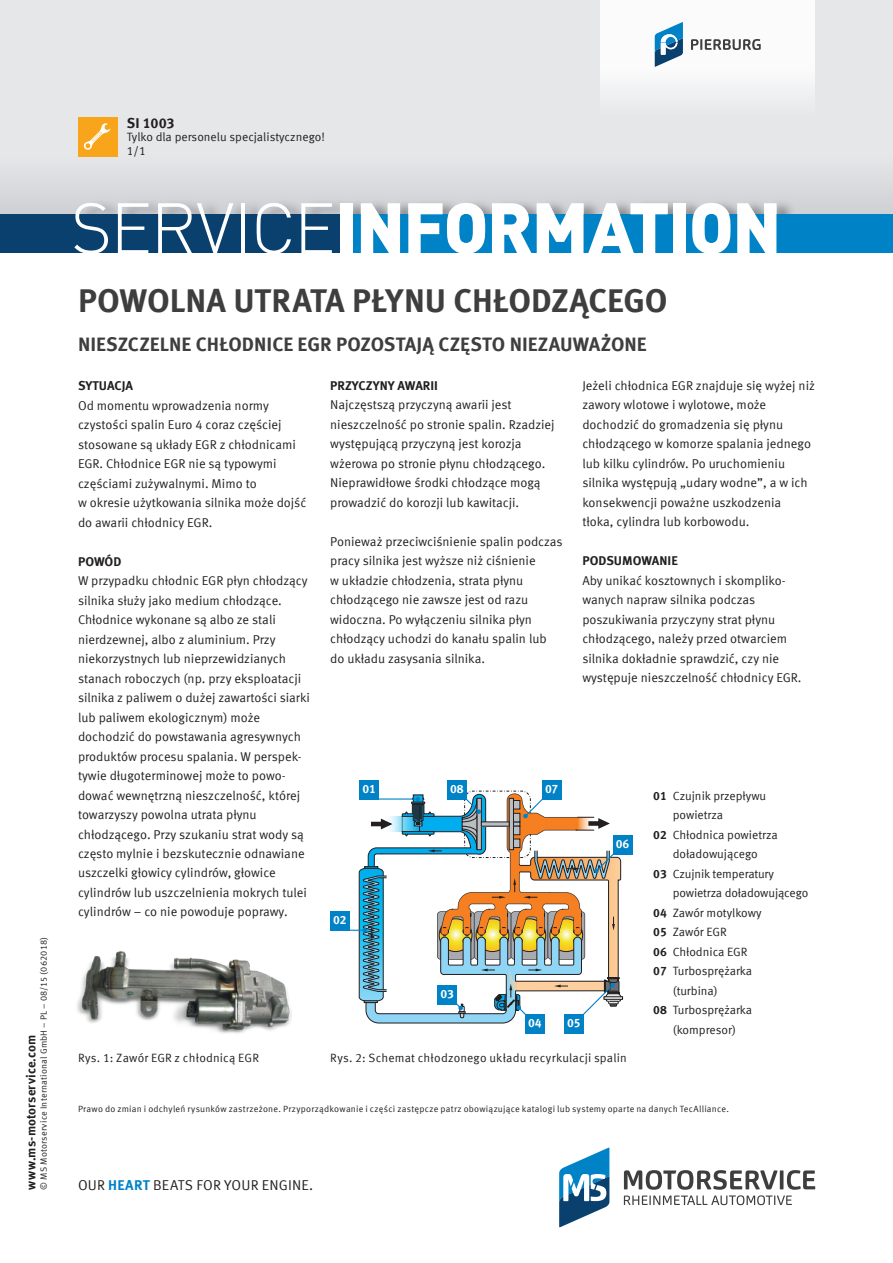
<style>
.page{position:relative;width:893px;height:1263px;background:#fff}
.page>*{position:absolute;margin:0;border:0;box-sizing:border-box;transform-origin:0 0}
.t1{font:900 70.5px "DIN Pro";letter-spacing:-.025em;color:#fff}
.t2{font:700 33px "Meta Offc Pro";letter-spacing:-.005em;color:#3e3e3f}
.t3{font:700 19.5px "Meta Offc Pro";color:#3e3e3f}
.t4{font:14.25px "Meta Offc Pro Norm";letter-spacing:.01em;color:#231f20}
.t5{font:700 14.25px "Meta Offc Pro";color:#231f20}
.t6{font:12.75px/19.5px "Meta Offc Pro Norm";color:#231f20}
.t7{font:700 12.75px "Meta Offc Pro";color:#231f20}
.t8{font:12px "Meta Offc Pro Norm";color:#231f20}
.t9{font:700 12px "Meta Offc Pro";letter-spacing:-.025em;color:#fff}
.t10{font:9px "Meta Offc Pro Norm";letter-spacing:.025em;color:#231f20}
.s1{font-weight:300}
.s2{font-family:"Meta Offc Pro";font-weight:700}
.s3{font-family:"Meta Offc Pro";font-weight:700;color:#0082c7}
</style>
<div class="page">
<div style="left:0;top:0;width:893px;height:224px;background:#e6e7e9"></div>
<div style="left:0;top:156px;width:893px;height:58px;background:#dcdee0"></div>
<div style="left:77px;top:198px;width:719px;height:16px;background:#231f20;opacity:.4"></div>
<div style="left:0;top:214px;width:893px;height:39px;background:#09406e"></div>
<div style="left:347px;top:214px;width:546px;height:39px;background:#0082c7"></div>
<div style="left:78px;top:117px;width:39px;height:39px;background:#f9a51b"></div>
<svg style="left:83px;top:123px;width:27px;height:27px"></svg>
<div style="left:600px;top:0;width:215px;height:117px;background:linear-gradient(to bottom,#fff,#edeeef)"></div>
<svg style="left:691px;top:39px;width:70px;height:11px"></svg>
<svg style="left:655px;top:22px;width:28px;height:45px"></svg>
<svg style="left:559px;top:1147px;width:50px;height:80px"></svg>
<svg style="left:624px;top:1170px;width:191px;height:35px"></svg>
<img style="left:77px;top:951px;width:215px;height:83px">
<div style="left:359px;top:780px;width:20px;height:19px;background:#0082c7"></div>
<div style="left:330px;top:911px;width:20px;height:20px;background:#0082c7"></div>
<hr style="left:330px;top:930px;width:35px;height:1px;background:#0082c7">
<div style="left:447px;top:780px;width:20px;height:19px;background:#0082c7"></div>
<div style="left:525px;top:1014px;width:20px;height:19px;background:#0082c7"></div>
<div style="left:542px;top:780px;width:19px;height:19px;background:#0082c7"></div>
<div style="left:613px;top:835px;width:19px;height:19px;background:#0082c7"></div>
<svg style="left:359px;top:784px;width:270px;height:240px"></svg>
<div style="left:564px;top:1014px;width:20px;height:19px;background:#0082c7"></div>
<p class="t10" style="left:37px;top:1189px;width:254px;rotate:-90deg">© MS Motorservice International GmbH – PL – 08/15 (062018)</p>
<p class="t7" style="left:21px;top:1189px;width:156px;rotate:-90deg">www.ms-motorservice.com</p>
<p class="t5" style="left:127px;top:112px;width:49px">SI 1003</p>
<p class="t8" style="left:127px;top:128px;width:200px">Tylko dla personelu specjalistycznego!</p>
<p class="t8" style="left:127px;top:142px;width:21px">1/1</p>
<h1 class="t1" style="left:71px;top:172px;width:712px"><span class="s1">SERVICE</span>INFORMATION</h1>
<h2 class="t2" style="left:78px;top:275px;width:591px">POWOLNA UTRATA PŁYNU CHŁODZĄCEGO</h2>
<h3 class="t3" style="left:78px;top:329px;width:570px">NIESZCZELNE CHŁODNICE EGR POZOSTAJĄ CZĘSTO NIEZAUWAŻONE</h3>
<p class="t7" style="left:78px;top:376px;width:57px">SYTUACJA</p>
<p class="t6" style="left:78px;top:395px;width:230px">Od momentu wprowadzenia normy czystości spalin Euro 4 coraz częściej stosowane są układy EGR z chłodnicami EGR. Chłodnice EGR nie są typowymi częściami zużywalnymi. Mimo to<br>w okresie użytkowania silnika może dojść do awarii chłodnicy EGR.</p>
<p class="t7" style="left:78px;top:551px;width:45px">POWÓD</p>
<p class="t6" style="left:78px;top:570px;width:233px">W przypadku chłodnic EGR płyn chłodzący silnika służy jako medium chłodzące.<br>Chłodnice wykonane są albo ze stali nierdzewnej, albo z aluminium. Przy niekorzystnych lub nieprzewidzianych stanach roboczych (np. przy eksploatacji silnika z paliwem o dużej zawartości siarki lub paliwem ekologicznym) może dochodzić do powstawania agresywnych produktów procesu spalania. W perspek&shy;tywie długoterminowej może to powo&shy;dować wewnętrzną nieszczelność, której towarzyszy powolna utrata płynu chłodzącego. Przy szukaniu strat wody są często mylnie i bezskutecznie odnawiane uszczelki głowicy cylindrów, głowice cylindrów lub uszczelnienia mokrych tulei cylindrów – co nie powoduje poprawy.</p>
<p class="t6" style="left:582px;top:375px;width:234px">Jeżeli chłodnica EGR znajduje się wyżej niż zawory wlotowe i wylotowe, może dochodzić do gromadzenia się płynu chłodzącego w komorze spalania jednego lub kilku cylindrów. Po uruchomieniu silnika występują „udary wodne”, a w ich konsekwencji poważne uszkodzenia tłoka, cylindra lub korbowodu.</p>
<p class="t7" style="left:582px;top:551px;width:97px">PODSUMOWANIE</p>
<p class="t6" style="left:582px;top:570px;width:221px">Aby unikać kosztownych i skompliko&shy;wanych napraw silnika podczas poszukiwania przyczyny strat płynu chłodzącego, należy przed otwarciem silnika dokładnie sprawdzić, czy nie występuje nieszczelność chłodnicy EGR.</p>
<p class="t7" style="left:330px;top:375px;width:109px">PRZYCZYNY AWARII</p>
<p class="t6" style="left:330px;top:394px;width:226px">Najczęstszą przyczyną awarii jest nieszczelność po stronie spalin. Rzadziej występującą przyczyną jest korozja wżerowa po stronie płynu chłodzącego.<br>Nieprawidłowe środki chłodzące mogą prowadzić do korozji lub kawitacji.</p>
<p class="t6" style="left:330px;top:531px;width:234px">Ponieważ przeciwciśnienie spalin podczas pracy silnika jest wyższe niż ciśnienie<br>w układzie chłodzenia, strata płynu chłodzącego nie zawsze jest od razu widoczna. Po wyłączeniu silnika płyn chłodzący uchodzi do kanału spalin lub do układu zasysania silnika.</p>
<p class="t9" style="left:362px;top:780px;width:15px">01</p>
<p class="t9" style="left:450px;top:780px;width:15px">08</p>
<p class="t9" style="left:545px;top:780px;width:15px">07</p>
<p class="t8" style="left:653px;top:786px;width:115px"><span class="s2">01</span> Czujnik przepływu</p>
<p class="t8" style="left:673px;top:806px;width:52px">powietrza</p>
<p class="t8" style="left:653px;top:825px;width:126px"><span class="s2">02</span> Chłodnica powietrza</p>
<p class="t8" style="left:673px;top:845px;width:87px">doładowującego</p>
<p class="t8" style="left:653px;top:864px;width:122px"><span class="s2">03</span> Czujnik temperatury</p>
<p class="t8" style="left:673px;top:884px;width:137px">powietrza doładowującego</p>
<p class="t8" style="left:653px;top:903px;width:110px"><span class="s2">04</span> Zawór motylkowy</p>
<p class="t8" style="left:653px;top:923px;width:75px"><span class="s2">05</span> Zawór EGR</p>
<p class="t8" style="left:653px;top:942px;width:96px"><span class="s2">06</span> Chłodnica EGR</p>
<p class="t8" style="left:653px;top:962px;width:100px"><span class="s2">07</span> Turbosprężarka</p>
<p class="t8" style="left:673px;top:981px;width:46px">(turbina)</p>
<p class="t8" style="left:653px;top:1001px;width:100px"><span class="s2">08</span> Turbosprężarka</p>
<p class="t8" style="left:673px;top:1020px;width:65px">(kompresor)</p>
<p class="t9" style="left:616px;top:835px;width:15px">06</p>
<p class="t9" style="left:333px;top:911px;width:15px">02</p>
<p class="t9" style="left:440px;top:984px;width:15px">03</p>
<p class="t9" style="left:528px;top:1014px;width:15px">04</p>
<p class="t9" style="left:567px;top:1014px;width:15px">05</p>
<p class="t8" style="left:78px;top:1049px;width:183px">Rys. 1: Zawór EGR z chłodnicą EGR</p>
<p class="t8" style="left:330px;top:1049px;width:298px">Rys. 2: Schemat chłodzonego układu recyrkulacji spalin</p>
<p class="t10" style="left:78px;top:1102px;width:652px">Prawo do zmian i odchyleń rysunków zastrzeżone. Przyporządkowanie i części zastępcze patrz obowiązujące katalogi lub systemy oparte na danych TecAlliance.</p>
<p class="t4" style="left:78px;top:1174px;width:237px">OUR <span class="s3">HEART</span> BEATS FOR YOUR ENGINE.</p>
</div>
